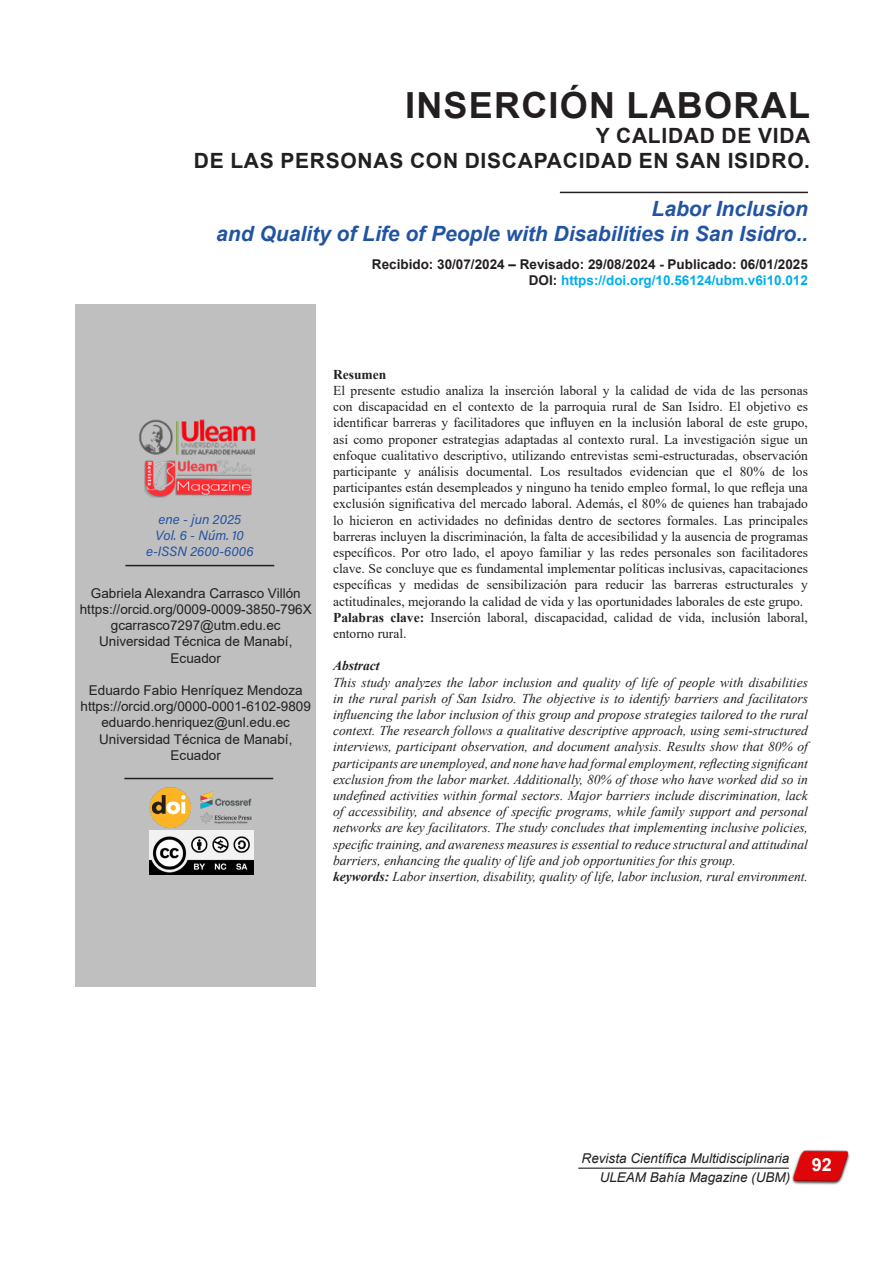
<style>
.page{position:relative;width:893px;height:1263px;background:#fff}
.page>*{position:absolute;margin:0;border:0;box-sizing:border-box;transform-origin:0 0}
.t1{font:700 36px "Arial";letter-spacing:.035em;color:#231f20}
.t2{font:italic 700 21px "Arial";color:#2254a4}
.t3{font:700 21px "Arial";letter-spacing:.035em;color:#231f20}
.t4{font:700 18px "Arial";color:#fff}
.t5{font:13.5px/16.2px "Times New Roman";color:#231f20;text-align:justify}
.t6{font:italic 13.5px/16.2px "Times New Roman";color:#231f20;text-align:justify}
.t7{font:13.5px/16.2px "Arial";color:#231f20;text-align:center}
.t8{font:700 13.5px "Arial";color:#231f20}
.t9{font:italic 13.5px "Arial";color:#231f20}
.t10{font:700 13.5px "Arial";color:#00aeef}
.t11{font:13.5px "Acumin Variable Concept";color:#2351a3}
.t12{font:italic 700 13.5px "Times New Roman";color:#231f20}
.t13{font:700 13.5px "Times New Roman";color:#231f20}
.s1{color:#231f20}
.s2{font-weight:700}
</style>
<div class="page">
<img style="left:138px;top:419px;width:118px;height:36px">
<img style="left:145px;top:461px;width:107px;height:36px">
<img style="left:149px;top:787px;width:103px;height:41px">
<hr style="left:125px;top:565px;width:149px;height:1px;background:#231f20">
<hr style="left:124px;top:778px;width:149px;height:1px;background:#231f20">
<hr style="left:578px;top:1167px;width:211px;height:2px;background:#231f20">
<img style="left:792px;top:1150px;width:58px;height:34px">
<hr style="left:560px;top:192px;width:248px;height:1px;background:#231f20">
<img style="left:149px;top:830px;width:105px;height:45px">
<p class="t1" style="left:405px;top:80px;width:406px">INSERCIÓN LABORAL</p>
<p class="t3" style="left:596px;top:121px;width:216px">Y CALIDAD DE VIDA</p>
<p class="t3" style="left:194px;top:146px;width:617px">DE LAS PERSONAS CON DISCAPACIDAD EN SAN ISIDRO.</p>
<p class="t2" style="left:652px;top:195px;width:158px">Labor Inclusion</p>
<p class="t2" style="left:216px;top:220px;width:593px">and Quality of Life of People with Disabilities in San Isidro..</p>
<p class="t8" style="left:372px;top:255px;width:437px">Recibido: 30/07/2024 – Revisado: 29/08/2024 - Publicado: 06/01/2025</p>
<p class="t10" style="left:529px;top:271px;width:281px"><span class="s1">DOI:</span> https://doi.org/10.56124/ubm.v6i10.012</p>
<p class="t11" style="left:158px;top:510px;width:84px">ene - jun 2025</p>
<p class="t11" style="left:156px;top:526px;width:90px">Vol. 6 - Núm. 10</p>
<p class="t11" style="left:146px;top:542px;width:109px">e-ISSN 2600-6006</p>
<p class="t7" style="left:91px;top:585px;width:211px">Gabriela Alexandra Carrasco Villón</p>
<p class="t7" style="left:80px;top:601px;width:233px">https://orcid.org/0009-0009-3850-796X</p>
<p class="t7" style="left:111px;top:617px;width:171px">gcarrasco7297@utm.edu.ec</p>
<p class="t7" style="left:99px;top:633px;width:195px">Universidad Técnica de Manabí,<br>Ecuador</p>
<p class="t7" style="left:89px;top:682px;width:215px">Eduardo Fabio Henríquez Mendoza</p>
<p class="t7" style="left:81px;top:698px;width:232px">https://orcid.org/0000-0001-6102-9809</p>
<p class="t7" style="left:101px;top:714px;width:190px">eduardo.henriquez@unl.edu.ec</p>
<p class="t7" style="left:99px;top:731px;width:195px">Universidad Técnica de Manabí,<br>Ecuador</p>
<p class="t13" style="left:333px;top:364px;width:55px">Resumen</p>
<p class="t5" style="left:333px;top:382px;width:476px">El presente estudio analiza la inserción laboral y la calidad de vida de las personas con discapacidad en el contexto de la parroquia rural de San Isidro. El objetivo es identificar barreras y facilitadores que influyen en la inclusión laboral de este grupo, así como proponer estrategias adaptadas al contexto rural. La investigación sigue un enfoque cualitativo descriptivo, utilizando entrevistas semi-estructuradas, observación participante y análisis documental. Los resultados evidencian que el 80% de los participantes están desempleados y ninguno ha tenido empleo formal, lo que refleja una exclusión significativa del mercado laboral. Además, el 80% de quienes han trabajado lo hicieron en actividades no definidas dentro de sectores formales. Las principales barreras incluyen la discriminación, la falta de accesibilidad y la ausencia de programas específicos. Por otro lado, el apoyo familiar y las redes personales son facilitadores clave. Se concluye que es fundamental implementar políticas inclusivas, capacitaciones específicas y medidas de sensibilización para reducir las barreras estructurales y actitudinales, mejorando la calidad de vida y las oportunidades laborales de este grupo.</p>
<p class="t5" style="left:333px;top:609px;width:476px"><span class="s2">Palabras clave:</span> Inserción laboral, discapacidad, calidad de vida, inclusión laboral, entorno rural.</p>
<p class="t12" style="left:333px;top:656px;width:48px">Abstract</p>
<p class="t6" style="left:333px;top:674px;width:476px">This study analyzes the labor inclusion and quality of life of people with disabilities in the rural parish of San Isidro. The objective is to identify barriers and facilitators influencing the labor inclusion of this group and propose strategies tailored to the rural context. The research follows a qualitative descriptive approach, using semi-structured interviews, participant observation, and document analysis. Results show that 80% of participants are unemployed, and none have had formal employment, reflecting significant exclusion from the labor market. Additionally, 80% of those who have worked did so in undefined activities within formal sectors. Major barriers include discrimination, lack of accessibility, and absence of specific programs, while family support and personal networks are key facilitators. The study concludes that implementing inclusive policies, specific training, and awareness measures is essential to reduce structural and attitudinal barriers, enhancing the quality of life and job opportunities for this group.</p>
<p class="t6" style="left:333px;top:868px;width:476px"><span class="s2">keywords:</span> Labor insertion, disability, quality of life, labor inclusion, rural environment.</p>
<p class="t9" style="left:582px;top:1149px;width:209px">Revista Científica Multidisciplinaria</p>
<p class="t9" style="left:600px;top:1168px;width:192px">ULEAM Bahía Magazine (UBM)</p>
<p class="t4" style="left:812px;top:1152px;width:22px">92</p>
</div>
